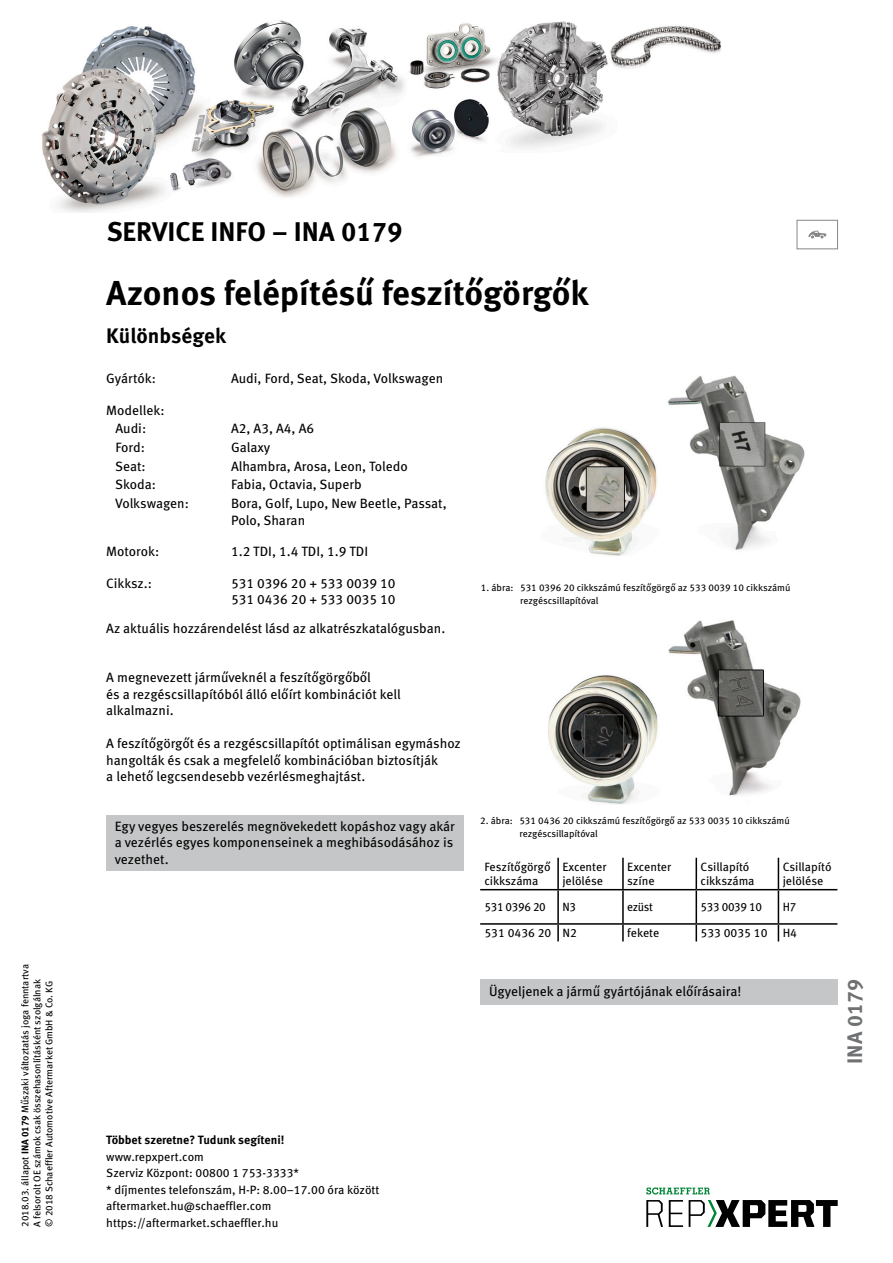
<style>
.page{position:relative;width:893px;height:1263px;background:#fff}
.page>*{position:absolute;margin:0;border:0;box-sizing:border-box;transform-origin:0 0}
.t1{font:700 34.5px "Meta Pro";letter-spacing:-.005em;color:#000}
.t2{font:700 27px "Meta Pro";color:#000}
.t3{font:700 21px "Meta Pro";color:#000}
.t4{font:700 21px "Meta Pro";color:#6f7172}
.t5{font:13.5px/16.5px "Meta Pro";color:#000}
.t6{font:12px/14.4px "Meta Pro";color:#000}
.t7{font:700 12px "Meta Pro";color:#000}
.t8{font:12px "Meta Pro";letter-spacing:-.025em;color:#000;scale:.96 1}
.t9{font:12px "Meta Pro";color:#000;scale:.96 1}
.t10{font:9.75px/12.8px "Meta Pro";letter-spacing:-.005em;color:#000}
.s1{font-weight:700}
</style>
<div class="page">
<img style="left:545px;top:375px;width:260px;height:181px">
<hr style="left:696px;top:858px;width:1px;height:31px;background:#000">
<hr style="left:778px;top:858px;width:1px;height:31px;background:#000">
<hr style="left:480px;top:889px;width:78px;height:1px;background:#000">
<hr style="left:623px;top:889px;width:73px;height:1px;background:#000">
<hr style="left:696px;top:889px;width:82px;height:1px;background:#000">
<hr style="left:696px;top:890px;width:1px;height:33px;background:#000">
<hr style="left:778px;top:889px;width:59px;height:1px;background:#000">
<hr style="left:778px;top:890px;width:1px;height:33px;background:#000">
<hr style="left:480px;top:923px;width:78px;height:2px;background:#000">
<hr style="left:623px;top:923px;width:73px;height:2px;background:#000">
<hr style="left:696px;top:923px;width:82px;height:2px;background:#000">
<svg style="left:696px;top:925px;width:1px;height:16px"></svg>
<hr style="left:778px;top:923px;width:59px;height:2px;background:#000">
<svg style="left:778px;top:925px;width:1px;height:16px"></svg>
<hr style="left:557px;top:858px;width:2px;height:31px;background:#000">
<hr style="left:622px;top:858px;width:2px;height:31px;background:#000">
<hr style="left:558px;top:889px;width:65px;height:1px;background:#000">
<hr style="left:557px;top:890px;width:2px;height:33px;background:#000">
<hr style="left:622px;top:890px;width:2px;height:33px;background:#000">
<hr style="left:558px;top:923px;width:65px;height:2px;background:#000">
<svg style="left:557px;top:925px;width:2px;height:16px"></svg>
<svg style="left:622px;top:925px;width:2px;height:16px"></svg>
<img style="left:548px;top:620px;width:253px;height:184px">
<div style="left:106px;top:815px;width:357px;height:55px;background:#c5c6c7"></div>
<div style="left:480px;top:980px;width:358px;height:25px;background:#c5c6c7"></div>
<div style="left:797px;top:220px;width:41px;height:29px;border:1px solid #868789"></div>
<svg style="left:808px;top:231px;width:18px;height:7px"></svg>
<img style="left:42px;top:20px;width:679px;height:193px">
<svg style="left:646px;top:1200px;width:17px;height:27px"></svg>
<svg style="left:669px;top:1200px;width:14px;height:27px"></svg>
<svg style="left:689px;top:1200px;width:149px;height:27px"></svg>
<svg style="left:646px;top:1187px;width:64px;height:7px"></svg>
<p class="t10" style="left:19px;top:1227px;width:264px;line-height:12px;rotate:-90deg">2018.03. állapot <span class="s1">INA 0179</span> Műszaki változtatás joga fenntartva<br>A felsorolt OE számok csak összehasonlításként szolgálnak<br>© 2018 Schaeffler Automotive Aftermarket GmbH &amp; Co. KG</p>
<h2 class="t2" style="left:107px;top:210px;width:297px">SERVICE INFO – INA 0179</h2>
<h1 class="t1" style="left:106px;top:266px;width:484px">Azonos felépítésű feszítőgörgők</h1>
<h3 class="t3" style="left:106px;top:320px;width:121px">Különbségek</h3>
<p class="t5" style="left:106px;top:369px;width:51px">Gyártók:</p>
<p class="t5" style="left:231px;top:369px;width:214px">Audi, Ford, Seat, Skoda, Volkswagen</p>
<p class="t5" style="left:115px;top:400px;width:51px;line-height:18.8px;text-indent:-9px">Modellek:<br>Audi:</p>
<p class="t5" style="left:231px;top:420px;width:85px">A2, A3, A4, A6</p>
<p class="t5" style="left:115px;top:438px;width:31px">Ford:</p>
<p class="t5" style="left:231px;top:438px;width:41px">Galaxy</p>
<p class="t5" style="left:115px;top:457px;width:32px">Seat:</p>
<p class="t5" style="left:231px;top:457px;width:178px">Alhambra, Arosa, Leon, Toledo</p>
<p class="t5" style="left:115px;top:476px;width:42px">Skoda:</p>
<p class="t5" style="left:231px;top:476px;width:132px">Fabia, Octavia, Superb</p>
<p class="t5" style="left:115px;top:494px;width:75px">Volkswagen:</p>
<p class="t5" style="left:231px;top:494px;width:217px">Bora, Golf, Lupo, New Beetle, Passat,<br>Polo, Sharan</p>
<p class="t5" style="left:106px;top:542px;width:54px">Motorok:</p>
<p class="t5" style="left:231px;top:542px;width:139px">1.2 TDI, 1.4 TDI, 1.9 TDI</p>
<p class="t5" style="left:106px;top:574px;width:47px">Cikksz.:</p>
<p class="t5" style="left:231px;top:574px;width:166px">531 0396 20 + 533 0039 10<br>531 0436 20 + 533 0035 10</p>
<p class="t5" style="left:106px;top:619px;width:340px">Az aktuális hozzárendelést lásd az alkatrészkatalógusban.</p>
<p class="t5" style="left:106px;top:668px;width:296px">A megnevezett járműveknél a feszítőgörgőből<br>és a rezgéscsillapítóból álló előírt kombinációt kell alkalmazni.</p>
<p class="t5" style="left:106px;top:734px;width:356px">A feszítőgörgőt és a rezgéscsillapítót optimálisan egymáshoz hangolták és csak a megfelelő kombinációban biztosítják<br>a lehető legcsendesebb vezérlésmeghajtást.</p>
<p class="t5" style="left:115px;top:817px;width:342px">Egy vegyes beszerelés megnövekedett kopáshoz vagy akár a vezérlés egyes komponenseinek a meghibásodásához is vezethet.</p>
<p class="t10" style="left:520px;top:581px;width:272px;text-indent:-39px">1. ábra: 531 0396 20 cikkszámú feszítőgörgő az 533 0039 10 cikkszámú rezgéscsillapítóval</p>
<p class="t10" style="left:519px;top:814px;width:272px;text-indent:-39px">2. ábra: 531 0436 20 cikkszámú feszítőgörgő az 533 0035 10 cikkszámú rezgéscsillapítóval</p>
<p class="t6" style="left:484px;top:859px;width:68px">Feszítőgörgő cikkszáma</p>
<p class="t6" style="left:562px;top:859px;width:46px">Excenter jelölése</p>
<p class="t6" style="left:627px;top:859px;width:46px">Excenter színe</p>
<p class="t6" style="left:701px;top:859px;width:56px">Csillapító cikkszáma</p>
<p class="t6" style="left:783px;top:859px;width:50px">Csillapító jelölése</p>
<p class="t8" style="left:484px;top:898px;width:65px">531 0396 20</p>
<p class="t9" style="left:562px;top:898px;width:16px">N3</p>
<p class="t9" style="left:627px;top:898px;width:28px">ezüst</p>
<p class="t8" style="left:701px;top:898px;width:65px">533 0039 10</p>
<p class="t9" style="left:783px;top:898px;width:16px">H7</p>
<p class="t6" style="left:484px;top:925px;width:94px">531 0436 20 N2</p>
<p class="t6" style="left:627px;top:925px;width:34px">fekete</p>
<p class="t6" style="left:701px;top:925px;width:68px">533 0035 10</p>
<p class="t6" style="left:783px;top:925px;width:16px">H4</p>
<p class="t5" style="left:489px;top:982px;width:254px">Ügyeljenek a jármű gyártójának előírásaira!</p>
<h3 class="t4" style="left:838px;top:1064px;width:86px;rotate:-90deg">INA 0179</h3>
<p class="t7" style="left:106px;top:1131px;width:180px">Többet szeretne? Tudunk segíteni!</p>
<p class="t6" style="left:106px;top:1147px;width:275px;line-height:16.5px">www.repxpert.com<br>Szerviz Központ: 00800 1 753-3333*<br>* díjmentes telefonszám, H-P: 8.00–17.00 óra között aftermarket.hu@schaeffler.com https://aftermarket.schaeffler.hu</p>
</div>
